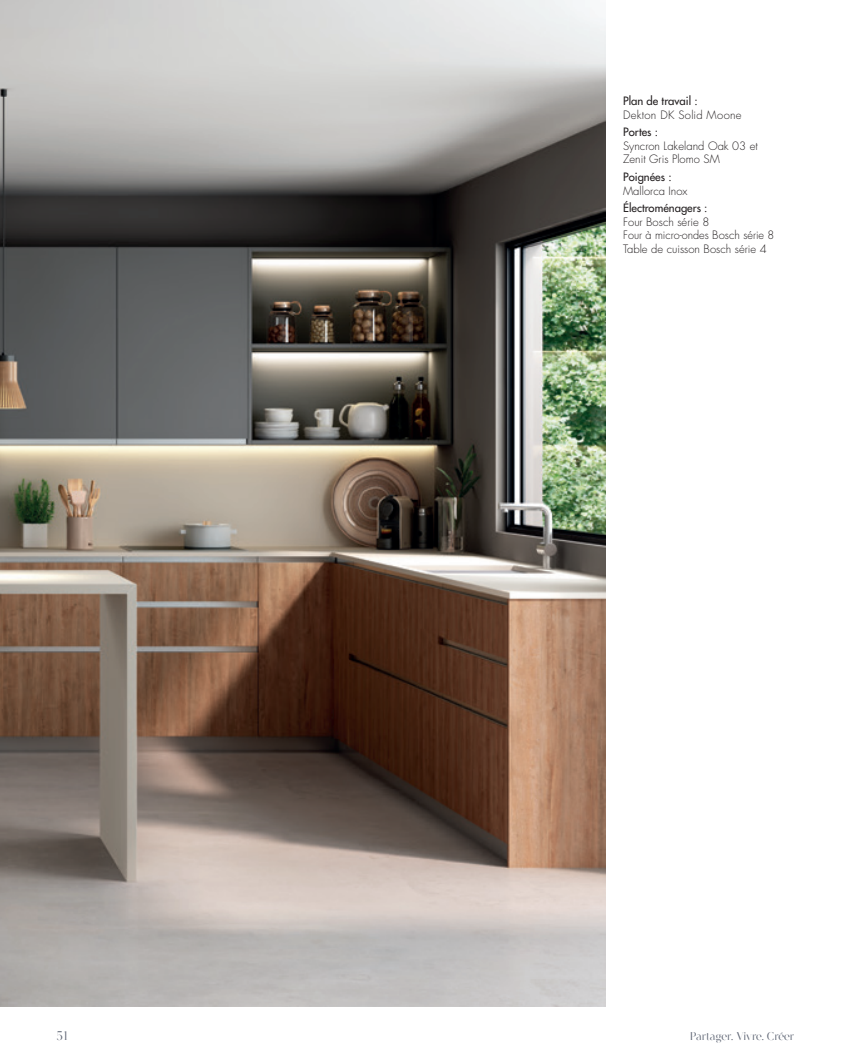
<style>
.page{position:relative;width:851px;height:1063px;background:#fff}
.page>*{position:absolute;margin:0;border:0;box-sizing:border-box;transform-origin:0 0}
.t1{font:12.5px "Argesta Hairline";color:#5b6271}
.t2{font:300 11.25px "Futura Std";color:#231f20}
.t3{font:500 11.25px "Futura Std";color:#231f20}
.t4{font:11.25px "Argesta Hairline";color:#5b6271}
.t5{font:300 11.25px "Futura Std";letter-spacing:.025em;color:#231f20}
</style>
<div class="page">
<img style="left:0;top:0;width:605px;height:1006px">
<p class="t1" style="left:57px;top:1028px;width:13px">51</p>
<p class="t3" style="left:623px;top:94px;width:76px">Plan de travail :</p>
<p class="t5" style="left:623px;top:108px;width:120px">Dekton DK Solid Moone</p>
<p class="t3" style="left:623px;top:125px;width:36px">Portes :</p>
<p class="t2" style="left:623px;top:139px;width:136px">Syncron Lakeland Oak 03 et</p>
<p class="t2" style="left:623px;top:153px;width:98px">Zenit Gris Plomo SM</p>
<p class="t3" style="left:623px;top:170px;width:50px">Poignées :</p>
<p class="t2" style="left:623px;top:184px;width:66px">Mallorca Inox</p>
<p class="t3" style="left:623px;top:201px;width:86px">Électroménagers :</p>
<p class="t2" style="left:623px;top:215px;width:88px">Four Bosch série 8</p>
<p class="t2" style="left:623px;top:228px;width:153px">Four à micro-ondes Bosch série 8</p>
<p class="t2" style="left:623px;top:242px;width:145px">Table de cuisson Bosch série 4</p>
<p class="t4" style="left:689px;top:1030px;width:106px">Partager. Vivre. Créer</p>
</div>
